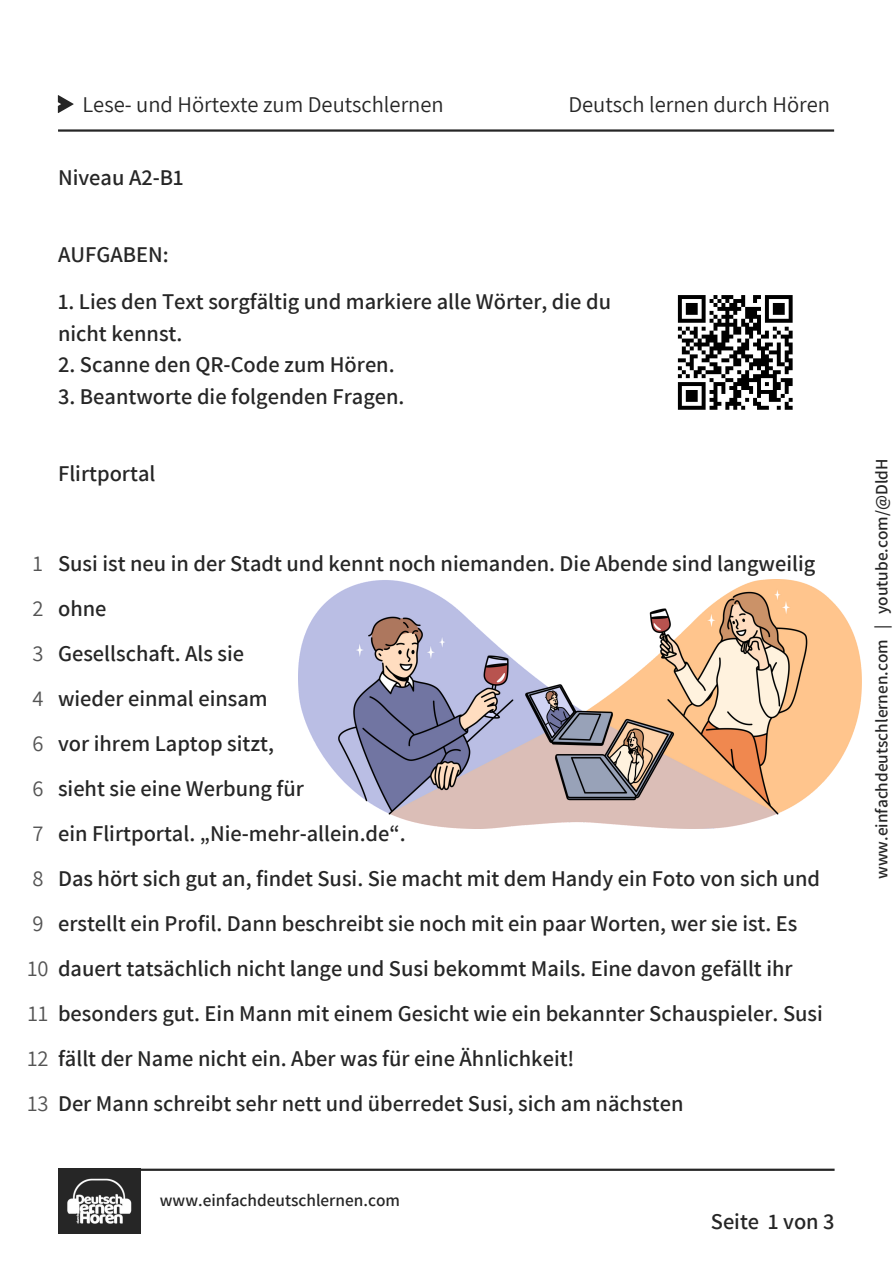
<style>
.page{position:relative;width:893px;height:1264px;background:#fff}
.page>*{position:absolute;margin:0;border:0;box-sizing:border-box;transform-origin:0 0}
.t1{font:600 22.5px/45px "Assistant";color:#262626}
.t2{font:22.5px "Assistant";color:#262626}
.t3{font:22.5px "Assistant";color:#545454}
.t4{font:600 17.4px "Assistant";color:#262626}
.s1{font-weight:400;color:#545454}
</style>
<div class="page">
<hr style="left:58px;top:129px;width:776px;height:3px;background:#262626">
<svg style="left:58px;top:95px;width:16px;height:18px"></svg>
<svg style="left:677px;top:295px;width:115px;height:115px"></svg>
<hr style="left:133px;top:1168px;width:701px;height:2px;background:#262626">
<div style="left:58px;top:1168px;width:83px;height:66px;background:#262626"></div>
<img style="left:67px;top:1178px;width:65px;height:46px">
<img style="left:298px;top:579px;width:562px;height:250px">
<p class="t2" style="left:82px;top:89px;width:363px">Lese- und Hörtexte zum Deutschlernen</p>
<p class="t2" style="left:568px;top:89px;width:263px">Deutsch lernen durch Hören</p>
<p class="t1" style="left:58px;top:154px;width:127px">Niveau A2-B1</p>
<p class="t1" style="left:58px;top:231px;width:112px">AUFGABEN:</p>
<p class="t1" style="left:58px;top:278px;width:554px">1. Lies den Text sorgfältig und markiere alle Wörter, die du</p>
<p class="t1" style="left:58px;top:310px;width:126px">nicht kennst.</p>
<p class="t1" style="left:58px;top:341px;width:338px">2. Scanne den QR-Code zum Hören.</p>
<p class="t1" style="left:58px;top:373px;width:348px">3. Beantworte die folgenden Fragen.</p>
<p class="t1" style="left:58px;top:450px;width:99px">Flirtportal</p>
<p class="t1" style="left:58px;top:540px;width:758px">Susi ist neu in der Stadt und kennt noch niemanden. Die Abende sind langweilig ohne</p>
<p class="t1" style="left:58px;top:630px;width:188px">Gesellschaft. Als sie</p>
<p class="t1" style="left:58px;top:675px;width:211px">wieder einmal einsam</p>
<p class="t1" style="left:58px;top:720px;width:217px">vor ihrem Laptop sitzt,</p>
<p class="t1" style="left:58px;top:765px;width:247px">sieht sie eine Werbung für</p>
<p class="t1" style="left:58px;top:810px;width:349px">ein Flirtportal. „Nie-mehr-allein.de“.</p>
<p class="t1" style="left:58px;top:855px;width:763px">Das hört sich gut an, findet Susi. Sie macht mit dem Handy ein Foto von sich und</p>
<p class="t1" style="left:58px;top:900px;width:741px">erstellt ein Profil. Dann beschreibt sie noch mit ein paar Worten, wer sie ist. Es</p>
<p class="t1" style="left:27px;top:945px;width:766px"><span class="s1">10</span> dauert tatsächlich nicht lange und Susi bekommt Mails. Eine davon gefällt ihr</p>
<p class="t1" style="left:28px;top:990px;width:796px"><span class="s1">11</span> besonders gut. Ein Mann mit einem Gesicht wie ein bekannter Schauspieler. Susi</p>
<p class="t1" style="left:27px;top:1035px;width:548px"><span class="s1">12</span> fällt der Name nicht ein. Aber was für eine Ähnlichkeit!</p>
<p class="t1" style="left:27px;top:1080px;width:657px"><span class="s1">13</span> Der Mann schreibt sehr nett und überredet Susi, sich am nächsten</p>
<p class="t3" style="left:33px;top:548px;width:12px">1</p>
<p class="t3" style="left:33px;top:593px;width:13px">2</p>
<p class="t3" style="left:33px;top:638px;width:13px">3</p>
<p class="t3" style="left:33px;top:683px;width:13px">4</p>
<p class="t3" style="left:33px;top:728px;width:13px">6</p>
<p class="t3" style="left:33px;top:773px;width:13px">6</p>
<p class="t3" style="left:33px;top:818px;width:13px">7</p>
<p class="t3" style="left:33px;top:863px;width:13px">8</p>
<p class="t3" style="left:33px;top:908px;width:13px">9</p>
<p class="t4" style="left:160px;top:1188px;width:241px">www.einfachdeutschlernen.com</p>
<p class="t1" style="left:710px;top:1197px;width:125px">Seite 1 von 3</p>
<p class="t4" style="left:869px;top:879px;width:422px;rotate:-90deg">www.einfachdeutschlernen.com | youtube.com/@DldH</p>
</div>
